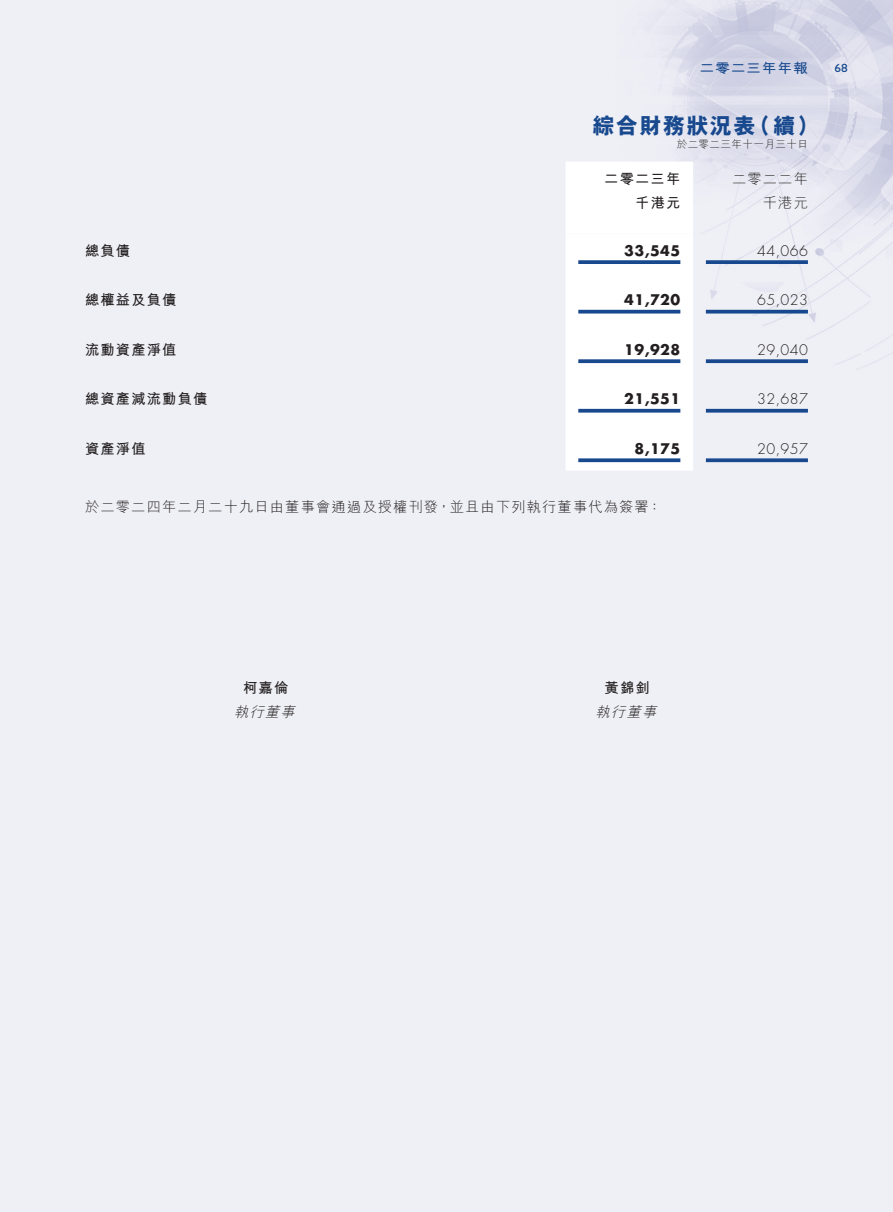
<style>
.page{position:relative;width:893px;height:1212px;background:#fff}
.page>*{position:absolute;margin:0;border:0;box-sizing:border-box;transform-origin:0 0}
.t1{font:800 22.5px "M Hei HK";letter-spacing:.04em;color:#18498e}
.t2{font:300 14.25px "M Hei HK";letter-spacing:.08em;color:#231f20}
.t3{font:700 14.25px "M Hei HK";letter-spacing:.085em;color:#231f20}
.t4{font:300 14.25px "Futura Std";letter-spacing:.03em;color:#231f20}
.t5{font:700 14.25px "Futura Std";letter-spacing:.035em;color:#231f20}
.t6{font:italic 300 14.25px "M Hei HK";color:#231f20}
.t7{font:700 13.5px "M Hei HK";letter-spacing:.05em;color:#18498e;scale:1.1 1}
.t8{font:12px "Gill Sans Std";color:#18498e;scale:1.1 1}
.t9{font:300 10.5px "M Hei HK";letter-spacing:.045em;color:#231f20}
</style>
<div class="page">
<svg style="left:706px;top:260px;width:102px;height:4px"></svg>
<hr style="left:706px;top:310px;width:102px;height:3px;background:#18498e">
<svg style="left:706px;top:359px;width:102px;height:4px"></svg>
<svg style="left:706px;top:409px;width:102px;height:4px"></svg>
<svg style="left:706px;top:458px;width:102px;height:4px"></svg>
<svg style="left:566px;top:233px;width:127px;height:238px"></svg>
<p class="t7" style="left:699px;top:58px;width:100px">二零二三年年報</p>
<h1 class="t1" style="left:749px;top:114px;width:72px">（續(</h1>
<h1 class="t1" style="left:592px;top:114px;width:165px">綜合財務狀況表</h1>
<p class="t9" style="left:677px;top:139px;width:133px">於二零二三年十一月三十日</p>
<p class="t3" style="left:604px;top:168px;width:78px">二零二三年</p>
<p class="t2" style="left:732px;top:171px;width:77px">二零二二年</p>
<p class="t3" style="left:635px;top:192px;width:47px">千港元</p>
<p class="t2" style="left:763px;top:195px;width:47px">千港元</p>
<p class="t3" style="left:85px;top:240px;width:47px">總負債</p>
<p class="t5" style="left:624px;top:241px;width:58px">33,545</p>
<p class="t4" style="left:757px;top:242px;width:52px">44,066</p>
<p class="t3" style="left:85px;top:290px;width:93px">總權益及負債</p>
<p class="t5" style="left:624px;top:290px;width:58px">41,720</p>
<p class="t4" style="left:757px;top:291px;width:52px">65,023</p>
<p class="t3" style="left:85px;top:339px;width:93px">流動資產淨值</p>
<p class="t5" style="left:624px;top:340px;width:58px">19,928</p>
<p class="t4" style="left:757px;top:341px;width:52px">29,040</p>
<p class="t3" style="left:85px;top:389px;width:124px">總資產減流動負債</p>
<p class="t5" style="left:624px;top:390px;width:58px">21,551</p>
<p class="t4" style="left:757px;top:391px;width:52px">32,687</p>
<p class="t3" style="left:85px;top:438px;width:62px">資產淨值</p>
<p class="t5" style="left:634px;top:439px;width:47px">8,175</p>
<p class="t4" style="left:757px;top:440px;width:52px">20,957</p>
<p class="t2" style="left:85px;top:500px;width:578px">於二零二四年二月二十九日由董事會通過及授權刊發，並且由下列執行董事代為簽署：</p>
<p class="t8" style="left:834px;top:61px;width:14px">68</p>
<p class="t3" style="left:243px;top:678px;width:47px">柯嘉倫</p>
<p class="t6" style="left:234px;top:705px;width:66px">執行董事</p>
<p class="t3" style="left:605px;top:678px;width:47px">黃錦釗</p>
<p class="t6" style="left:595px;top:705px;width:66px">執行董事</p>
</div>
